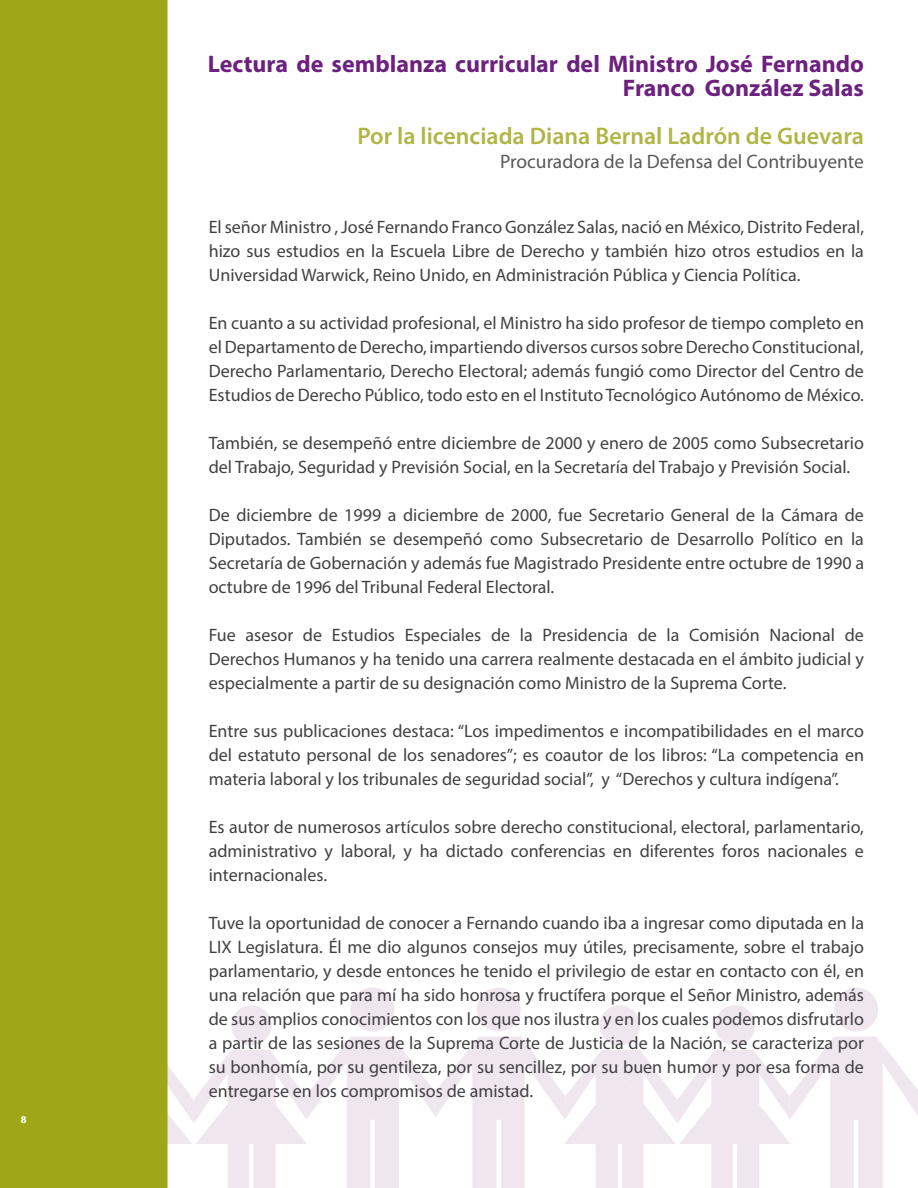
<style>
.page{position:relative;width:918px;height:1188px;background:#fff}
.page>*{position:absolute;margin:0;border:0;box-sizing:border-box;transform-origin:0 0}
.t1{font:700 24px/24px "Myriad Pro";color:#6c217f;text-align:right}
.t2{font:600 24px "Myriad Pro";color:#b0b546}
.t3{font:19.5px "Myriad Pro";color:#58595b}
.t4{font:18px/24px "Myriad Pro";color:#414042;text-align:justify}
.t5{font:700 10.5px "Myriad Pro";color:#fff}
</style>
<div class="page">
<svg style="left:168px;top:988px;width:750px;height:200px"></svg>
<div style="left:0;top:0;width:168px;height:1188px;background:#9fa617"></div>
<div style="left:0;top:1108px;width:39px;height:23px;background:#9fa617"></div>
<p class="t5" style="left:21px;top:1113px;width:7px">8</p>
<h1 class="t1" style="left:208px;top:51px;width:658px">Lectura de semblanza curricular del Ministro José Fernando<br>Franco González Salas</h1>
<h1 class="t2" style="left:357px;top:121px;width:508px">Por la licenciada Diana Bernal Ladrón de Guevara</h1>
<p class="t3" style="left:500px;top:149px;width:365px">Procuradora de la Defensa del Contribuyente</p>
<p class="t4" style="left:209px;top:215px;width:657px">El señor Ministro , José Fernando Franco González Salas, nació en México, Distrito Federal, hizo sus estudios en la Escuela Libre de Derecho y también hizo otros estudios en la Universidad Warwick, Reino Unido, en Administración Pública y Ciencia Política.</p>
<p class="t4" style="left:209px;top:311px;width:657px">En cuanto a su actividad profesional, el Ministro ha sido profesor de tiempo completo en el Departamento de Derecho, impartiendo diversos cursos sobre Derecho Constitucional, Derecho Parlamentario, Derecho Electoral; además fungió como Director del Centro de Estudios de Derecho Público, todo esto en el Instituto Tecnológico Autónomo de México.</p>
<p class="t4" style="left:209px;top:431px;width:657px">También, se desempeñó entre diciembre de 2000 y enero de 2005 como Subsecretario del Trabajo, Seguridad y Previsión Social, en la Secretaría del Trabajo y Previsión Social.</p>
<p class="t4" style="left:209px;top:503px;width:657px">De diciembre de 1999 a diciembre de 2000, fue Secretario General de la Cámara de Diputados. También se desempeñó como Subsecretario de Desarrollo Político en la Secretaría de Gobernación y además fue Magistrado Presidente entre octubre de 1990 a octubre de 1996 del Tribunal Federal Electoral.</p>
<p class="t4" style="left:209px;top:623px;width:657px">Fue asesor de Estudios Especiales de la Presidencia de la Comisión Nacional de Derechos Humanos y ha tenido una carrera realmente destacada en el ámbito judicial y especialmente a partir de su designación como Ministro de la Suprema Corte.</p>
<p class="t4" style="left:209px;top:719px;width:657px">Entre sus publicaciones destaca: “Los impedimentos e incompatibilidades en el marco del estatuto personal de los senadores”; es coautor de los libros: “La competencia en materia laboral y los tribunales de seguridad social”, y “Derechos y cultura indígena”.</p>
<p class="t4" style="left:209px;top:815px;width:657px">Es autor de numerosos artículos sobre derecho constitucional, electoral, parlamentario, administrativo y laboral, y ha dictado conferencias en diferentes foros nacionales e internacionales.</p>
<p class="t4" style="left:209px;top:911px;width:657px">Tuve la oportunidad de conocer a Fernando cuando iba a ingresar como diputada en la LIX Legislatura. Él me dio algunos consejos muy útiles, precisamente, sobre el trabajo parlamentario, y desde entonces he tenido el privilegio de estar en contacto con él, en una relación que para mí ha sido honrosa y fructífera porque el Señor Ministro, además de sus amplios conocimientos con los que nos ilustra y en los cuales podemos disfrutarlo a partir de las sesiones de la Suprema Corte de Justicia de la Nación, se caracteriza por su bonhomía, por su gentileza, por su sencillez, por su buen humor y por esa forma de entregarse en los compromisos de amistad.</p>
</div>
